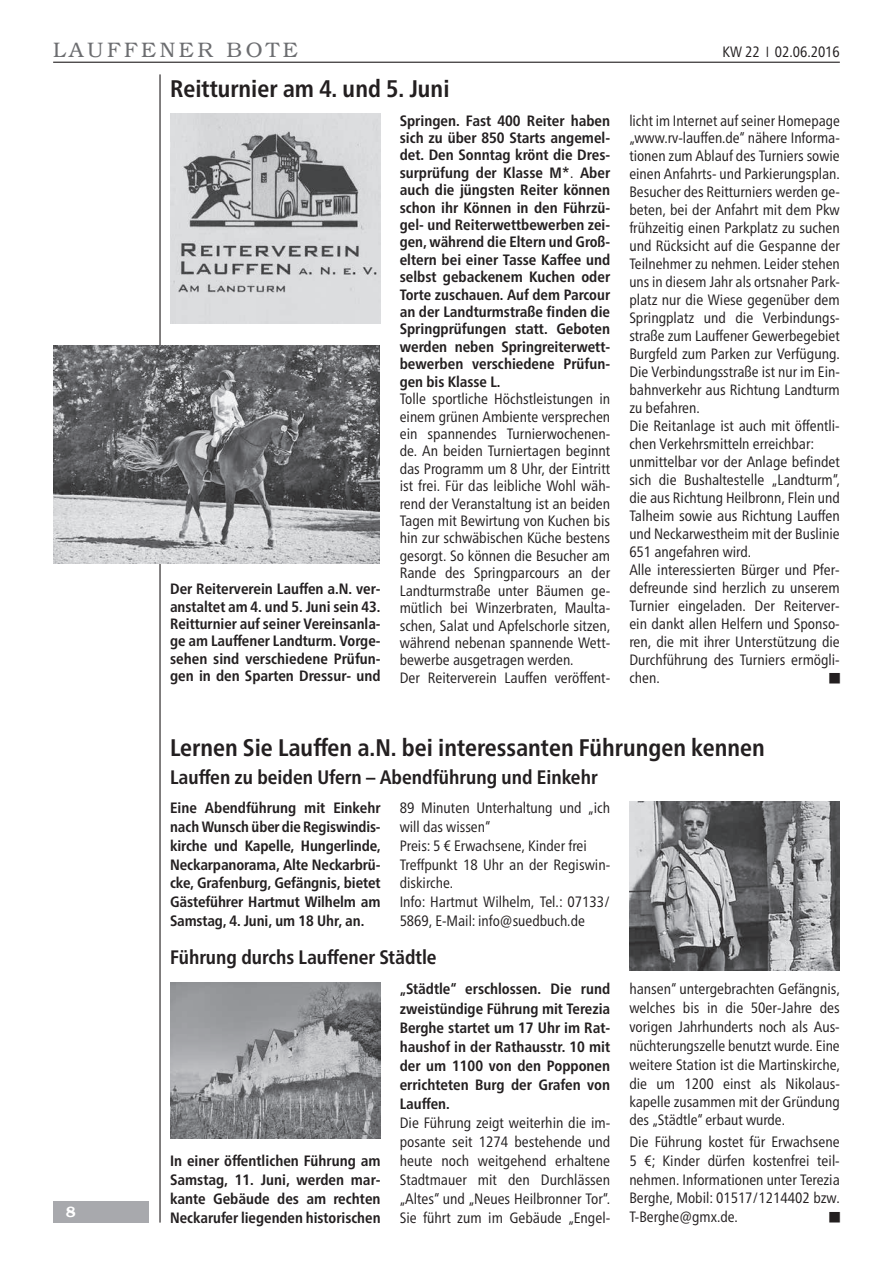
<style>
.page{position:relative;width:893px;height:1263px;background:#fff}
.page>*{position:absolute;margin:0;border:0;box-sizing:border-box;transform-origin:0 0}
._04_Ueberschrift_ueb{font:700 condensed 24px "Frutiger Neue LTW1 G";color:#231f20}
.t1{font:300 21px "Bookman LT";letter-spacing:.17em;color:#6c6d70}
._05_Ueberschrift_kle{font:700 condensed 19.5px "Frutiger Neue LTW1 G";color:#231f20}
._01_Fliesstext{font:condensed 15px/18px "Frutiger Neue LTW1 G";color:#231f20;text-align:justify}
._01_Fliesstext-2{font:700 condensed 15px/17.4px "Frutiger Neue LTW1 G";color:#231f20;text-align:justify}
._03_Fliesstext_bold{font:700 condensed 15px/19px "Frutiger Neue LTW1 G";color:#231f20;text-align:justify}
.t2{font:600 15px "Bookman LT";color:#fff}
._01_Fliesstext-3{font:10.5px "European Pi One";color:#231f20}
.s1{font-weight:400}
</style>
<div class="page">
<hr style="left:53px;top:62px;width:787px;height:1px;background:#231f20">
<hr style="left:159px;top:74px;width:2px;height:1148px;background:#231f20">
<div style="left:53px;top:1201px;width:96px;height:21px;background:#a8a9ad"></div>
<img style="left:170px;top:113px;width:210px;height:210px">
<img style="left:170px;top:982px;width:210px;height:156px">
<img style="left:630px;top:801px;width:210px;height:169px">
<img style="left:53px;top:345px;width:326px;height:218px">
<h2 class="t1" style="left:53px;top:38px;width:246px">LAUFFENER BOTE</h2>
<p class="_01_Fliesstext" style="left:722px;top:42px;width:119px">KW 22 02.06.2016</p>
<p class="_04_Ueberschrift_ueb" style="left:170px;top:71px;width:281px">Reitturnier am 4. und 5. Juni</p>
<p class="_01_Fliesstext-2" style="left:170px;top:579px;width:212px">Der Reiterverein Lauffen a.N. ver&shy;anstaltet am 4. und 5. Juni sein 43.<br>Reitturnier auf seiner Vereinsanla&shy;ge am Lauffener Landturm. Vorge&shy;sehen sind verschiedene Prüfun&shy;gen in den Sparten Dressur- und</p>
<p class="_01_Fliesstext-2" style="left:400px;top:110px;width:212px">Springen. Fast 400 Reiter haben sich zu über 850 Starts angemel&shy;det. Den Sonntag krönt die Dres&shy;surprüfung der Klasse M*<span class="s1">.</span> Aber auch die jüngsten Reiter können schon ihr Können in den Führzü&shy;gel- und Reiterwettbewerben zei&shy;gen, während die Eltern und Groß&shy;eltern bei einer Tasse Kaffee und selbst gebackenem Kuchen oder Torte zuschauen. Auf dem Parcour an der Landturmstraße finden die Springprüfungen statt. Geboten werden neben Springreiterwett&shy;bewerben verschiedene Prüfun&shy;gen bis Klasse L.</p>
<p class="_01_Fliesstext" style="left:400px;top:389px;width:212px;line-height:17.4px">Tolle sportliche Höchstleistungen in einem grünen Ambiente versprechen ein spannendes Turnierwochenen&shy;de. An beiden Turniertagen beginnt das Programm um 8 Uhr, der Eintritt ist frei. Für das leibliche Wohl wäh&shy;rend der Veranstaltung ist an beiden Tagen mit Bewirtung von Kuchen bis hin zur schwäbischen Küche bestens gesorgt. So können die Besucher am Rande des Springparcours an der Landturmstraße unter Bäumen ge&shy;mütlich bei Winzerbraten, Maulta&shy;schen, Salat und Apfelschorle sitzen, während nebenan spannende Wett&shy;bewerbe ausgetragen werden.</p>
<p class="_01_Fliesstext" style="left:400px;top:667px;width:212px">Der Reiterverein Lauffen veröffent-</p>
<p class="_01_Fliesstext" style="left:629px;top:110px;width:212px">licht im Internet auf seiner Homepage „www.rv-lauffen.de“ nähere Informa&shy;tionen zum Ablauf des Turniers sowie einen Anfahrts- und Parkierungsplan.<br>Besucher des Reitturniers werden ge&shy;beten, bei der Anfahrt mit dem Pkw frühzeitig einen Parkplatz zu suchen und Rücksicht auf die Gespanne der Teilnehmer zu nehmen. Leider stehen uns in diesem Jahr als ortsnaher Park&shy;platz nur die Wiese gegenüber dem Springplatz und die Verbindungs&shy;straße zum Lauffener Gewerbegebiet Burgfeld zum Parken zur Verfügung.<br>Die Verbindungsstraße ist nur im Ein&shy;bahnverkehr aus Richtung Landturm zu befahren.</p>
<p class="_01_Fliesstext" style="left:629px;top:416px;width:212px">Die Reitanlage ist auch mit öffentli&shy;chen Verkehrsmitteln erreichbar:</p>
<p class="_01_Fliesstext" style="left:629px;top:452px;width:212px">unmittelbar vor der Anlage befindet sich die Bushaltestelle „Landturm“, die aus Richtung Heilbronn, Flein und Talheim sowie aus Richtung Lauffen und Neckarwestheim mit der Buslinie 651 angefahren wird.</p>
<p class="_01_Fliesstext" style="left:629px;top:559px;width:212px">Alle interessierten Bürger und Pfer&shy;defreunde sind herzlich zu unserem Turnier eingeladen. Der Reiterver&shy;ein dankt allen Helfern und Sponso&shy;ren, die mit ihrer Unterstützung die Durchführung des Turniers ermögli&shy;chen.</p>
<p class="_01_Fliesstext-3" style="left:829px;top:672px;width:12px">W</p>
<p class="t2" style="left:66px;top:1203px;width:11px">8</p>
<p class="_04_Ueberschrift_ueb" style="left:170px;top:730px;width:596px">Lernen Sie Lauffen a.N. bei interessanten Führungen kennen</p>
<p class="_05_Ueberschrift_kle" style="left:170px;top:762px;width:429px">Lauffen zu beiden Ufern – Abendführung und Einkehr</p>
<p class="_01_Fliesstext-2" style="left:170px;top:797px;width:212px;line-height:18.8px">Eine Abendführung mit Einkehr nach Wunsch über die Regiswindis&shy;kirche und Kapelle, Hungerlinde, Neckarpanorama, Alte Neckarbrü&shy;cke, Grafenburg, Gefängnis, bietet Gästeführer Hartmut Wilhelm am Samstag, 4. Juni, um 18 Uhr, an.</p>
<p class="_01_Fliesstext" style="left:400px;top:798px;width:212px;line-height:18.8px">89 Minuten Unterhaltung und „ich will das wissen“</p>
<p class="_01_Fliesstext" style="left:400px;top:835px;width:189px">Preis: 5 € Erwachsene, Kinder frei</p>
<p class="_01_Fliesstext" style="left:400px;top:854px;width:212px;line-height:18.8px">Treffpunkt 18 Uhr an der Regiswin&shy;diskirche.</p>
<p class="_01_Fliesstext" style="left:400px;top:891px;width:212px;line-height:18.8px">Info: Hartmut Wilhelm, Tel.: 07133/<br>5869, E-Mail: info@suedbuch.de</p>
<p class="_05_Ueberschrift_kle" style="left:170px;top:942px;width:268px">Führung durchs Lauffener Städtle</p>
<p class="_03_Fliesstext_bold" style="left:170px;top:1150px;width:212px">In einer öffentlichen Führung am Samstag, 11. Juni, werden mar&shy;kante Gebäude des am rechten Neckarufer liegenden historischen</p>
<p class="_03_Fliesstext_bold" style="left:400px;top:978px;width:212px">„Städtle“ erschlossen. Die rund zweistündige Führung mit Terezia Berghe startet um 17 Uhr im Rat&shy;haushof in der Rathausstr. 10 mit der um 1100 von den Popponen errichteten Burg der Grafen von Lauffen.</p>
<p class="_01_Fliesstext" style="left:400px;top:1111px;width:212px;line-height:19px">Die Führung zeigt weiterhin die im&shy;posante seit 1274 bestehende und heute noch weitgehend erhaltene Stadtmauer mit den Durchlässen „Altes“ und „Neues Heilbronner Tor“.<br>Sie führt zum im Gebäude „Engel-</p>
<p class="_01_Fliesstext" style="left:629px;top:979px;width:212px;line-height:18.6px">hansen“ untergebrachten Gefängnis, welches bis in die 50er-Jahre des vorigen Jahrhunderts noch als Aus&shy;nüchterungszelle benutzt wurde. Eine weitere Station ist die Martinskirche, die um 1200 einst als Nikolaus&shy;kapelle zusammen mit der Gründung des „Städtle“ erbaut wurde.</p>
<p class="_01_Fliesstext" style="left:629px;top:1131px;width:212px;line-height:18.8px">Die Führung kostet für Erwachsene 5 €; Kinder dürfen kostenfrei teil&shy;nehmen. Informationen unter Terezia Berghe, Mobil: 01517/1214402 bzw.<br>T-Berghe@gmx.de.</p>
<p class="_01_Fliesstext-3" style="left:829px;top:1211px;width:12px">W</p>
</div>
